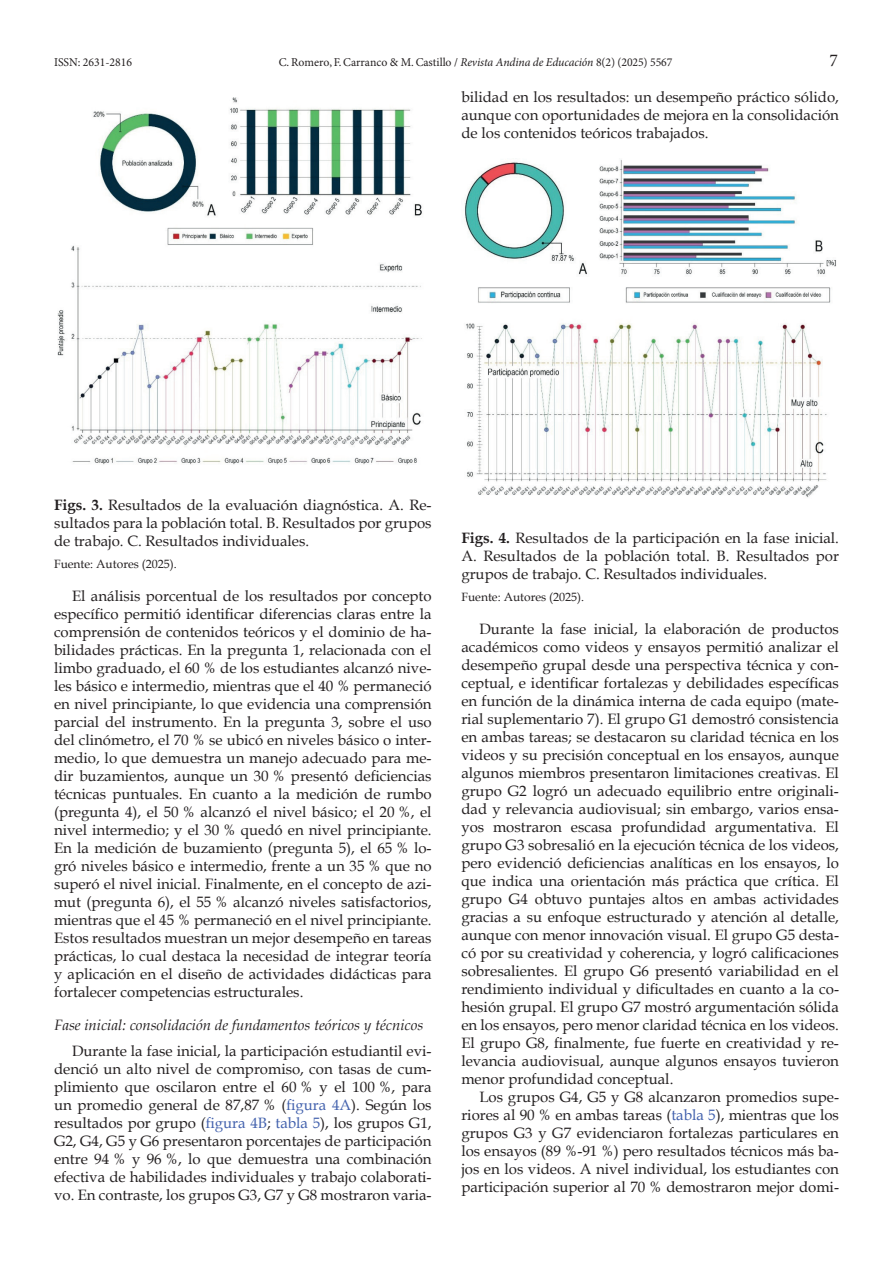
<style>
.page{position:relative;width:893px;height:1263px;background:#fff}
.page>*{position:absolute;margin:0;border:0;box-sizing:border-box;transform-origin:0 0}
.t1{font:18px "Minion Pro";color:#231f20}
.t2{font:15px/18px "Book Antiqua";color:#231f20;text-align:justify}
.t3{font:italic 15px "Book Antiqua";color:#231f20}
.t4{font:12px "Book Antiqua";color:#231f20}
.t5{font:12px "Minion Pro";color:#231f20}
.s1{font-weight:700}
.s2{color:#4261ad}
</style>
<div class="page">
<img style="left:57px;top:97px;width:365px;height:368px">
<img style="left:464px;top:160px;width:372px;height:338px">
<p class="t5" style="left:54px;top:55px;width:80px">ISSN: 2631-2816</p>
<p class="t1" style="left:829px;top:50px;width:10px">7</p>
<p class="t2" style="left:461px;top:88px;width:379px">bilidad en los resultados: un desempeño práctico sólido, aunque con oportunidades de mejora en la consolidación de los contenidos teóricos trabajados.</p>
<p class="t2" style="left:54px;top:496px;width:379px"><span class="s1">Figs. 3.</span> Resultados de la evaluación diagnóstica. A. Re&shy;sultados para la población total. B. Resultados por grupos de trabajo. C. Resultados individuales.</p>
<p class="t4" style="left:54px;top:556px;width:124px">Fuente: Autores (2025).</p>
<p class="t2" style="left:54px;top:587px;width:379px;text-indent:18px">El análisis porcentual de los resultados por concepto específico permitió identificar diferencias claras entre la comprensión de contenidos teóricos y el dominio de ha&shy;bilidades prácticas. En la pregunta 1, relacionada con el limbo graduado, el 60 % de los estudiantes alcanzó nive&shy;les básico e intermedio, mientras que el 40 % permaneció en nivel principiante, lo que evidencia una comprensión parcial del instrumento. En la pregunta 3, sobre el uso del clinómetro, el 70 % se ubicó en niveles básico o inter&shy;medio, lo que demuestra un manejo adecuado para me&shy;dir buzamientos, aunque un 30 % presentó deficiencias técnicas puntuales. En cuanto a la medición de rumbo (pregunta 4), el 50 % alcanzó el nivel básico; el 20 %, el nivel intermedio; y el 30 % quedó en nivel principiante.<br>En la medición de buzamiento (pregunta 5), el 65 % lo&shy;gró niveles básico e intermedio, frente a un 35 % que no superó el nivel inicial. Finalmente, en el concepto de azi&shy;mut (pregunta 6), el 55 % alcanzó niveles satisfactorios, mientras que el 45 % permaneció en el nivel principiante.<br>Estos resultados muestran un mejor desempeño en tareas prácticas, lo cual destaca la necesidad de integrar teoría y aplicación en el diseño de actividades didácticas para fortalecer competencias estructurales.</p>
<p class="t3" style="left:54px;top:1015px;width:371px">Fase inicial: consolidación de fundamentos teóricos y técnicos</p>
<p class="t2" style="left:54px;top:1041px;width:379px;text-indent:18px">Durante la fase inicial, la participación estudiantil evi&shy;denció un alto nivel de compromiso, con tasas de cum&shy;plimiento que oscilaron entre el 60 % y el 100 %, para un promedio general de 87,87 % (<span class="s2">figura 4A</span>). Según los resultados por grupo (<span class="s2">figura 4B</span>; <span class="s2">tabla 5</span>), los grupos G1, G2, G4, G5 y G6 presentaron porcentajes de participación entre 94 % y 96 %, lo que demuestra una combinación efectiva de habilidades individuales y trabajo colaborati&shy;vo. En contraste, los grupos G3, G7 y G8 mostraron varia-</p>
<p class="t2" style="left:461px;top:528px;width:379px"><span class="s1">Figs. 4.</span> Resultados de la participación en la fase inicial.<br>A. Resultados de la población total. B. Resultados por grupos de trabajo. C. Resultados individuales.</p>
<p class="t4" style="left:461px;top:588px;width:124px">Fuente: Autores (2025).</p>
<p class="t2" style="left:461px;top:619px;width:379px;text-indent:18px">Durante la fase inicial, la elaboración de productos académicos como videos y ensayos permitió analizar el desempeño grupal desde una perspectiva técnica y con&shy;ceptual, e identificar fortalezas y debilidades específicas en función de la dinámica interna de cada equipo (mate&shy;rial suplementario 7). El grupo G1 demostró consistencia en ambas tareas; se destacaron su claridad técnica en los videos y su precisión conceptual en los ensayos, aunque algunos miembros presentaron limitaciones creativas. El grupo G2 logró un adecuado equilibrio entre originali&shy;dad y relevancia audiovisual; sin embargo, varios ensa&shy;yos mostraron escasa profundidad argumentativa. El grupo G3 sobresalió en la ejecución técnica de los videos, pero evidenció deficiencias analíticas en los ensayos, lo que indica una orientación más práctica que crítica. El grupo G4 obtuvo puntajes altos en ambas actividades gracias a su enfoque estructurado y atención al detalle, aunque con menor innovación visual. El grupo G5 desta&shy;có por su creatividad y coherencia, y logró calificaciones sobresalientes. El grupo G6 presentó variabilidad en el rendimiento individual y dificultades en cuanto a la co&shy;hesión grupal. El grupo G7 mostró argumentación sólida en los ensayos, pero menor claridad técnica en los videos.<br>El grupo G8, finalmente, fue fuerte en creatividad y re&shy;levancia audiovisual, aunque algunos ensayos tuvieron menor profundidad conceptual.</p>
<p class="t2" style="left:461px;top:1087px;width:379px;text-indent:18px">Los grupos G4, G5 y G8 alcanzaron promedios supe&shy;riores al 90 % en ambas tareas (<span class="s2">tabla 5</span>), mientras que los grupos G3 y G7 evidenciaron fortalezas particulares en los ensayos (89 %-91 %) pero resultados técnicos más ba&shy;jos en los videos. A nivel individual, los estudiantes con participación superior al 70 % demostraron mejor domi-</p>
</div>
